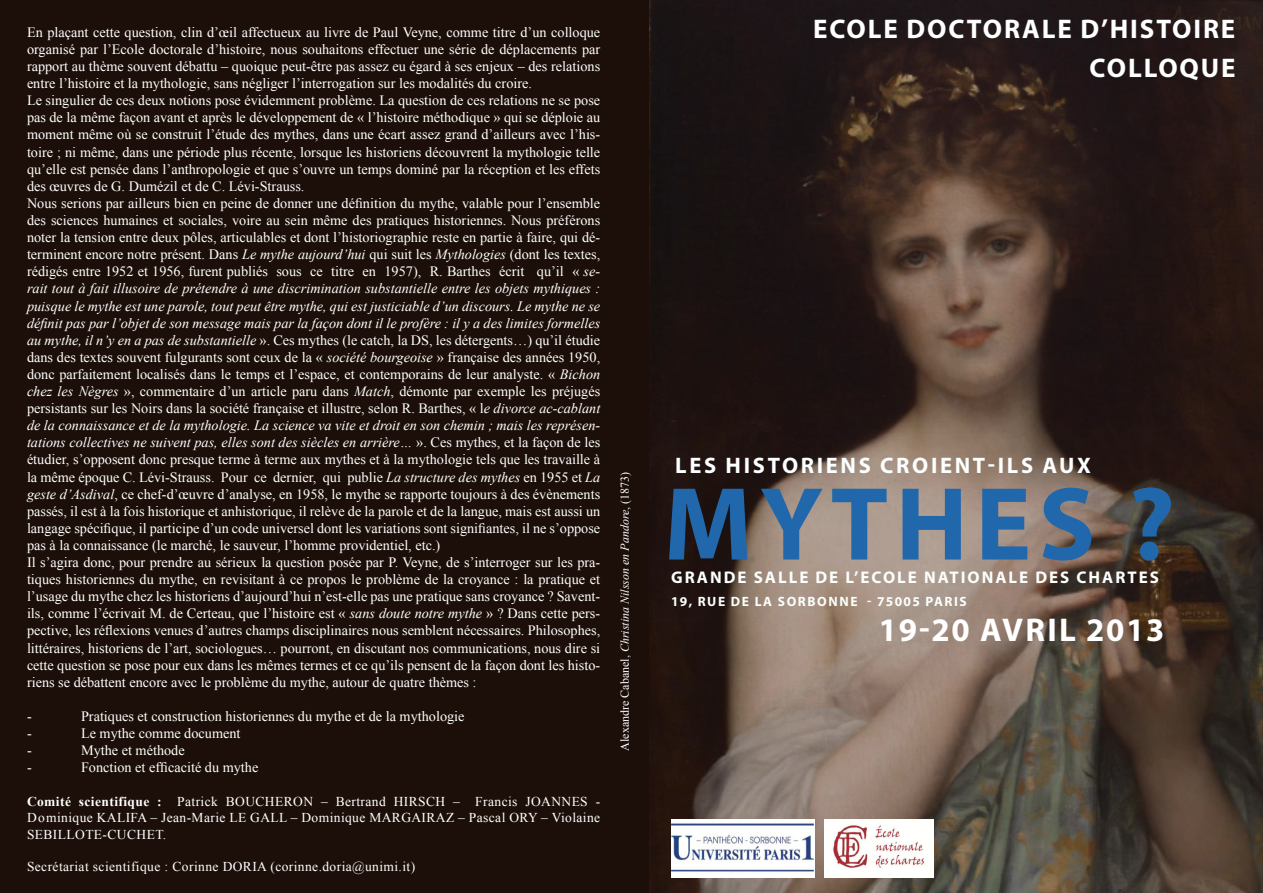
<style>
.page{position:relative;width:1263px;height:893px;background:#fff}
.page>*{position:absolute;margin:0;border:0;box-sizing:border-box;transform-origin:0 0}
.Slogan{font:700 105px "Myriad Pro";letter-spacing:.07em;color:#2068ab}
.Slogan-2{font:700 33px "Myriad Pro";letter-spacing:.05em;color:#fff}
.Slogan-3{font:700 27px "Myriad Pro";letter-spacing:.07em;color:#fff}
.Slogan-4{font:700 22.5px "Myriad Pro";letter-spacing:.12em;color:#fcffff}
.Slogan-5{font:700 16.95px "Myriad Pro";letter-spacing:.12em;color:#fbfffd}
.t1{font:14.25px/17.1px "Times New Roman";color:#fffffd;text-align:justify}
.t2{font:13.5px/16.2px "Times New Roman";letter-spacing:.03em;color:#fffffd;text-align:justify}
.Slogan-6{font:700 13.5px "Myriad Pro";letter-spacing:.12em;color:#fbfffd}
.t3{font:italic 12px "Times New Roman";color:#fff}
.s1{font-style:italic}
.s2{font-weight:700}
.s3{font-style:normal}
</style>
<div class="page">
<div style="left:0;top:0;width:649px;height:893px;background:#1c0f09"></div>
<img style="left:649px;top:0;width:614px;height:893px">
<div style="left:814px;top:19px;width:83px;height:20px;background:#1e1619"></div>
<div style="left:908px;top:19px;width:163px;height:20px;background:#22191b"></div>
<svg style="left:1082px;top:19px;width:45px;height:20px"></svg>
<div style="left:1132px;top:20px;width:4px;height:18px;border:1px solid #231f20"></div>
<svg style="left:1141px;top:19px;width:50px;height:20px"></svg>
<div style="left:1195px;top:20px;width:5px;height:18px;border:1px solid #231f20"></div>
<svg style="left:1205px;top:20px;width:30px;height:19px"></svg>
<svg style="left:1090px;top:58px;width:145px;height:23px;background:#211717"></svg>
<img style="left:825px;top:819px;width:108px;height:59px">
<img style="left:671px;top:819px;width:143px;height:59px">
<p class="t1" style="left:27px;top:23px;width:575px">En plaçant cette question, clin d’œil affectueux au livre de Paul Veyne, comme titre d’un colloque organisé par l’Ecole doctorale d’histoire, nous souhaitons effectuer une série de déplacements par rapport au thème souvent débattu – quoique peut-être pas assez eu égard à ses enjeux – des relations entre l’histoire et la mythologie, sans négliger l’interrogation sur les modalités du croire.</p>
<p class="t1" style="left:27px;top:92px;width:575px">Le singulier de ces deux notions pose évidemment problème. La question de ces relations ne se pose pas de la même façon avant et après le développement de « l’histoire méthodique » qui se déploie au moment même où se construit l’étude des mythes, dans une écart assez grand d’ailleurs avec l’his&shy;toire ; ni même, dans une période plus récente, lorsque les historiens découvrent la mythologie telle qu’elle est pensée dans l’anthropologie et que s’ouvre un temps dominé par la réception et les effets des œuvres de G. Dumézil et de C. Lévi-Strauss.</p>
<p class="t1" style="left:27px;top:194px;width:575px">Nous serions par ailleurs bien en peine de donner une définition du mythe, valable pour l’ensemble des sciences humaines et sociales, voire au sein même des pratiques historiennes. Nous préférons noter la tension entre deux pôles, articulables et dont l’historiographie reste en partie à faire, qui dé&shy;terminent encore notre présent. Dans <span class="s1">Le mythe aujourd’hui</span> qui suit les <span class="s1">Mythologies</span> (dont les textes, rédigés entre 1952 et 1956, furent publiés sous ce titre en 1957), R. Barthes écrit qu’il « <span class="s1">se&shy;rait tout à fait illusoire de prétendre à une discrimination substantielle entre les objets mythiques : puisque le mythe est une parole, tout peut être mythe, qui est justiciable d’un discours. Le mythe ne se définit pas par l’objet de son message mais par la façon dont il le profère : il y a des limites formelles au mythe, il n’y en a pas de substantielle</span> ». Ces mythes (le catch, la DS, les détergents…) qu’il étudie dans des textes souvent fulgurants sont ceux de la « <span class="s1">société bourgeoise</span> » française des années 1950, donc parfaitement localisés dans le temps et l’espace, et contemporains de leur analyste. « <span class="s1">Bichon chez les Nègres</span> », commentaire d’un article paru dans <span class="s1">Match</span>, démonte par exemple les préjugés persistants sur les Noirs dans la société française et illustre, selon R. Barthes, « l<span class="s1">e divorce ac-cablant de la connaissance et de la mythologie. La science va vite et droit en son chemin ; mais les représen&shy;tations collectives ne suivent pas, elles sont des siècles en arrière…</span> ». Ces mythes, et la façon de les étudier, s’opposent donc presque terme à terme aux mythes et à la mythologie tels que les travaille à la même époque C. Lévi-Strauss. Pour ce dernier, qui publie <span class="s1">La structure des mythes</span> en 1955 et <span class="s1">La geste d’Asdival</span>, ce chef-d’œuvre d’analyse, en 1958, le mythe se rapporte toujours à des évènements passés, il est à la fois historique et anhistorique, il relève de la parole et de la langue, mais est aussi un langage spécifique, il participe d’un code universel dont les variations sont signifiantes, il ne s’oppose pas à la connaissance (le marché, le sauveur, l’homme providentiel, etc.)</p>
<p class="t1" style="left:27px;top:553px;width:575px">Il s’agira donc, pour prendre au sérieux la question posée par P. Veyne, de s’interroger sur les pra&shy;tiques historiennes du mythe, en revisitant à ce propos le problème de la croyance : la pratique et l’usage du mythe chez les historiens d’aujourd’hui n’est-elle pas une pratique sans croyance ? Savent&shy;ils, comme l’écrivait M. de Certeau, que l’histoire est « <span class="s1">sans doute notre mythe</span> » ? Dans cette pers&shy;pective, les réflexions venues d’autres champs disciplinaires nous semblent nécessaires. Philosophes, littéraires, historiens de l’art, sociologues… pourront, en discutant nos communications, nous dire si cette question se pose pour eux dans les mêmes termes et ce qu’ils pensent de la façon dont les histo&shy;riens se débattent encore avec le problème du mythe, autour de quatre thèmes :</p>
<p class="t1" style="left:27px;top:707px;width:6px">-</p>
<p class="t1" style="left:81px;top:707px;width:385px">Pratiques et construction historiennes du mythe et de la mythologie</p>
<p class="t1" style="left:27px;top:724px;width:6px">-</p>
<p class="t1" style="left:81px;top:724px;width:161px">Le mythe comme document</p>
<p class="t1" style="left:27px;top:742px;width:6px">-</p>
<p class="t1" style="left:81px;top:742px;width:105px">Mythe et méthode</p>
<p class="t1" style="left:27px;top:759px;width:6px">-</p>
<p class="t1" style="left:81px;top:759px;width:179px">Fonction et efficacité du mythe</p>
<p class="t2" style="left:27px;top:793px;width:575px"><span class="s2">Comité scientifique :</span> Patrick BOUCHERON – Bertrand HIRSCH – Francis JOANNES - Dominique KALIFA – Jean-Marie LE GALL – Dominique MARGAIRAZ – Pascal ORY – Violaine SEBILLOTE-CUCHET.</p>
<p class="t2" style="left:27px;top:858px;width:390px">Secrétariat scientifique : Corinne DORIA (corinne.doria@unimi.it)</p>
<p class="t3" style="left:616px;top:750px;width:280px;rotate:-90deg"><span class="s3">Alexandre Cabanel,</span> Christina Nilsson en Pandore<span class="s3">, (1873)</span></p>
<p class="Slogan-3" style="left:813px;top:12px;width:424px">ECOLE DOCTORALE D’HISTOIRE</p>
<p class="Slogan-3" style="left:1090px;top:51px;width:147px">COLLOQUE</p>
<p class="Slogan-4" style="left:675px;top:451px;width:417px">LES HISTORIENS CROIENT-ILS AUX</p>
<p class="Slogan" style="left:664px;top:456px;width:513px">MYTHES ?</p>
<p class="Slogan-5" style="left:671px;top:567px;width:489px">GRANDE SALLE DE L’ECOLE NATIONALE DES CHARTES</p>
<p class="Slogan-6" style="left:671px;top:592px;width:297px">19, RUE DE LA SORBONNE - 75005 PARIS</p>
<p class="Slogan-2" style="left:879px;top:608px;width:287px">19-20 AVRIL 2013</p>
</div>
